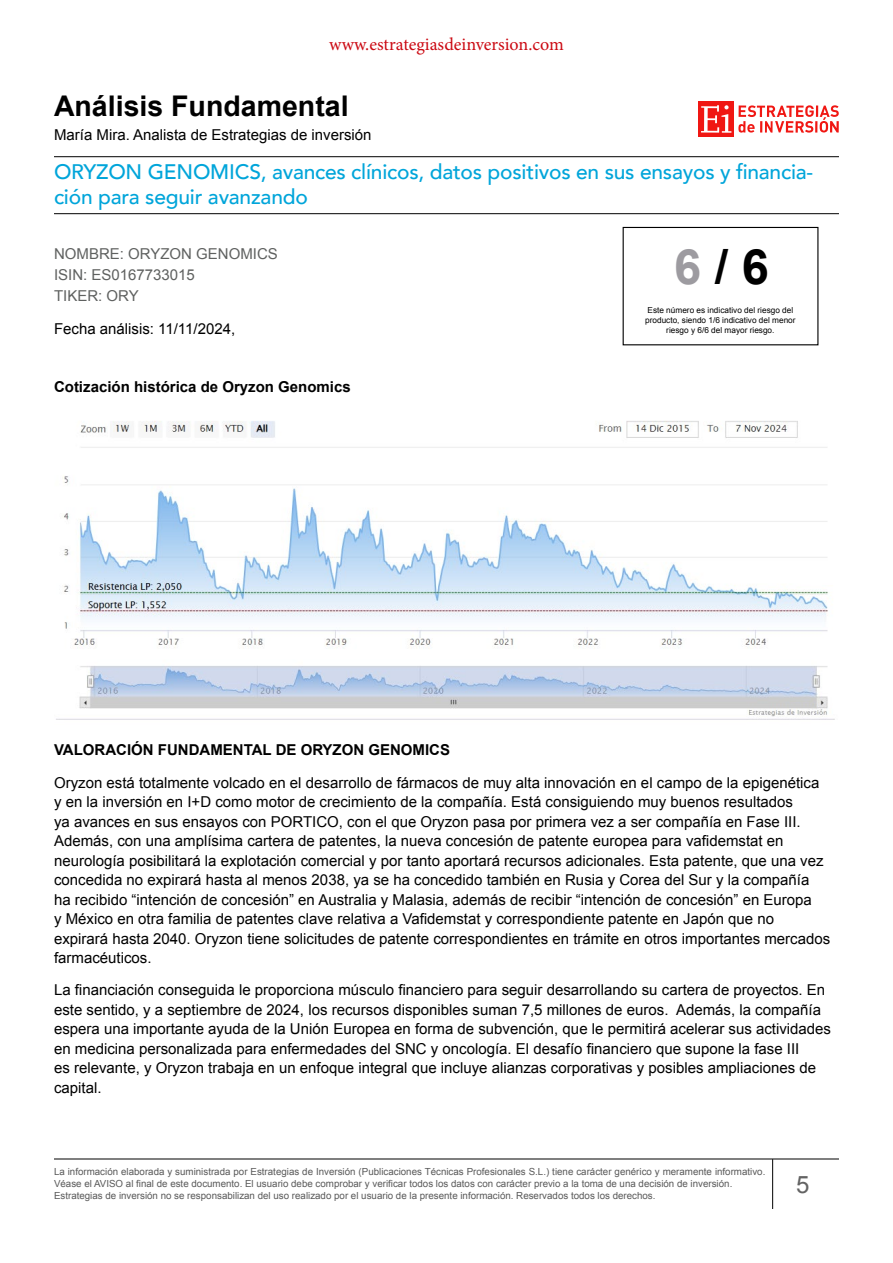
<style>
.page{position:relative;width:893px;height:1263px;background:#fff}
.page>*{position:absolute;margin:0;border:0;box-sizing:border-box;transform-origin:0 0}
.t1{font:700 48.75px "Arial";color:#000}
.t2{font:700 28.5px "Arial";color:#000}
.t3{font:24px "Arial";color:#636363}
.t4{font:500 21px/25.2px "Avenir";letter-spacing:-.01em;color:#00a5da}
.t5{font:18px "Minion Pro";color:#cb0912}
.t6{font:15px/19.5px "Arial";color:#000}
.t7{font:700 15px "Arial";color:#000}
.t8{font:15px/21px "Arial";color:#5f6160}
.t9{font:9.75px/11.7px "Arial";color:#595959}
.t10{font:8.25px/9.9px "Arial";color:#000;text-align:center}
.s1{color:#9d9ba0}
</style>
<div class="page">
<div style="left:698px;top:101px;width:36px;height:36px;background:#f01713"></div>
<svg style="left:738px;top:105px;width:101px;height:28px"></svg>
<svg style="left:701px;top:105px;width:30px;height:28px"></svg>
<hr style="left:54px;top:156px;width:785px;height:1px;background:#000">
<hr style="left:54px;top:213px;width:785px;height:1px;background:#000">
<hr style="left:54px;top:1159px;width:785px;height:1px;background:#000">
<hr style="left:772px;top:1159px;width:1px;height:50px;background:#000">
<div style="left:623px;top:227px;width:195px;height:118px;border:1px solid #000"></div>
<img style="left:56px;top:421px;width:779px;height:299px">
<p class="t5" style="left:329px;top:32px;width:236px">www.estrategiasdeinversion.com</p>
<h2 class="t2" style="left:54px;top:87px;width:296px">Análisis Fundamental</h2>
<p class="t6" style="left:54px;top:125px;width:319px">María Mira. Analista de Estrategias de inversión</p>
<h3 class="t4" style="left:54px;top:158px;width:761px">ORYZON GENOMICS, avances clínicos, datos positivos en sus ensayos y financia&shy;ción para seguir avanzando</h3>
<p class="t8" style="left:54px;top:243px;width:225px">NOMBRE: ORYZON GENOMICS<br>ISIN: ES0167733015<br>TIKER: ORY</p>
<h1 class="t1" style="left:674px;top:234px;width:96px"><span class="s1">6</span> / 6</h1>
<p class="t6" style="left:54px;top:319px;width:183px">Fecha análisis: 11/11/2024,</p>
<p class="t7" style="left:54px;top:376px;width:298px">Cotización histórica de Oryzon Genomics</p>
<p class="t10" style="left:645px;top:305px;width:152px">Este número es indicativo del riesgo del producto, siendo 1/6 indicativo del menor riesgo y 6/6 del mayor riesgo.</p>
<p class="t7" style="left:54px;top:740px;width:398px">VALORACIÓN FUNDAMENTAL DE ORYZON GENOMICS</p>
<p class="t6" style="left:54px;top:773px;width:778px">Oryzon está totalmente volcado en el desarrollo de fármacos de muy alta innovación en el campo de la epigenética y en la inversión en I+D como motor de crecimiento de la compañía. Está consiguiendo muy buenos resultados<br>ya avances en sus ensayos con PORTICO, con el que Oryzon pasa por primera vez a ser compañía en Fase III.<br>Además, con una amplísima cartera de patentes, la nueva concesión de patente europea para vafidemstat en neurología posibilitará la explotación comercial y por tanto aportará recursos adicionales. Esta patente, que una vez concedida no expirará hasta al menos 2038, ya se ha concedido también en Rusia y Corea del Sur y la compañía<br>ha recibido “intención de concesión” en Australia y Malasia, además de recibir “intención de concesión” en Europa<br>y México en otra familia de patentes clave relativa a Vafidemstat y correspondiente patente en Japón que no expirará hasta 2040. Oryzon tiene solicitudes de patente correspondientes en trámite en otros importantes mercados farmacéuticos.</p>
<p class="t6" style="left:54px;top:980px;width:779px">La financiación conseguida le proporciona músculo financiero para seguir desarrollando su cartera de proyectos. En este sentido, y a septiembre de 2024, los recursos disponibles suman 7,5 millones de euros. Además, la compañía espera una importante ayuda de la Unión Europea en forma de subvención, que le permitirá acelerar sus actividades en medicina personalizada para enfermedades del SNC y oncología. El desafío financiero que supone la fase III<br>es relevante, y Oryzon trabaja en un enfoque integral que incluye alianzas corporativas y posibles ampliaciones de capital.</p>
<p class="t9" style="left:54px;top:1166px;width:713px">La información elaborada y suministrada por Estrategias de Inversión (Publicaciones Técnicas Profesionales S.L.) tiene carácter genérico y meramente informativo.<br>Véase el AVISO al final de este documento. El usuario debe comprobar y verificar todos los datos con carácter previo a la toma de una decisión de inversión.<br>Estrategias de inversión no se responsabilizan del uso realizado por el usuario de la presente información. Reservados todos los derechos.</p>
<h3 class="t3" style="left:796px;top:1169px;width:15px">5</h3>
</div>
